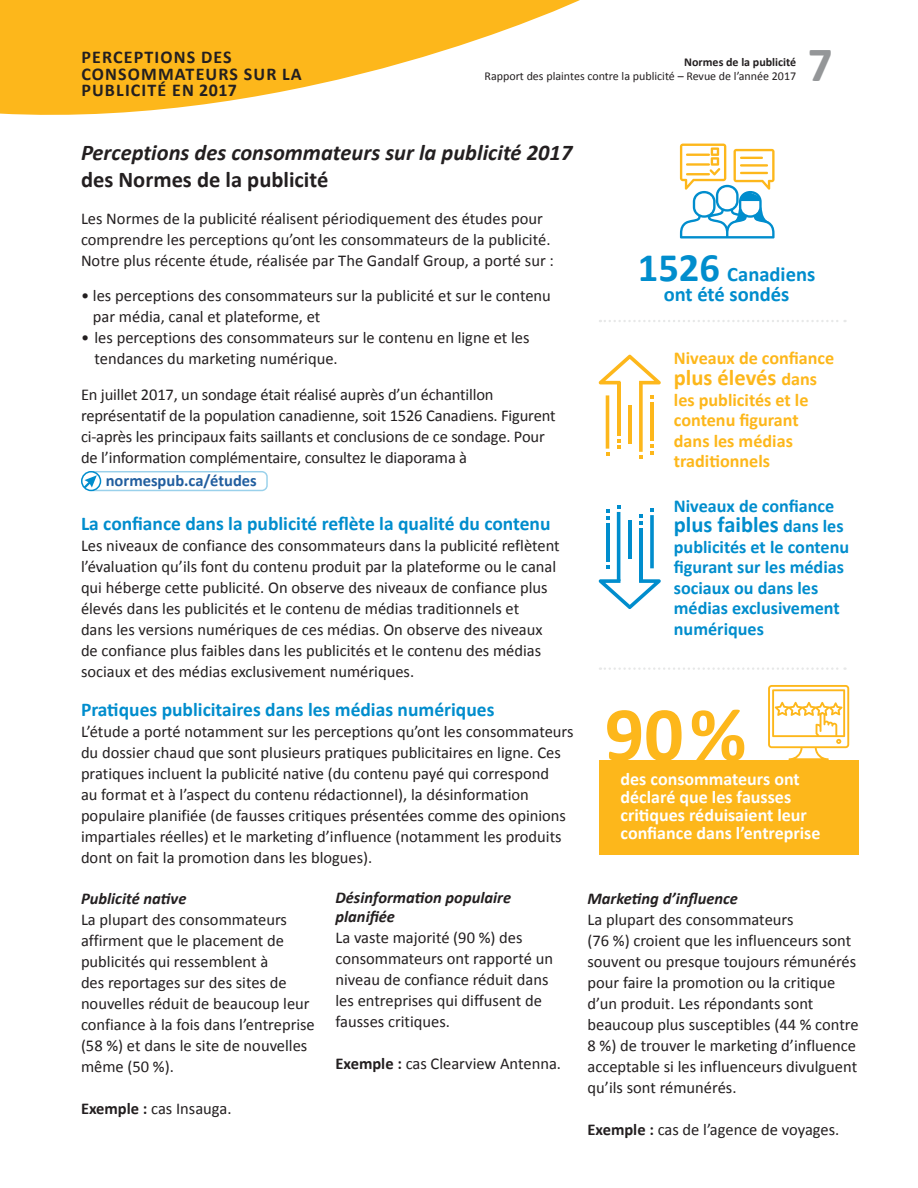
<style>
.page{position:relative;width:918px;height:1188px;background:#fff}
.page>*{position:absolute;margin:0;border:0;box-sizing:border-box;transform-origin:0 0}
.t1{font:700 78px "Calibri";color:#fdb71b}
.t2{font:700 49.5px "Calibri";color:#949698}
.t3{font:italic 700 22.5px "Calibri";color:#231f20}
.t4{font:700 22.5px "Calibri";color:#231f20}
.t5{font:700 22.5px "Calibri";color:#008dcd}
.t6{font:700 22.5px "Calibri";color:#fdb71b}
.t7{font:700 20.55px/20.5px "Calibri";color:#008dcd;text-align:center}
.t8{font:700 19.5px "Calibri";color:#008dcd}
.t9{font:700 18.15px/20.5px "Calibri";color:#008dcd}
.t10{font:700 18.15px/20.5px "Calibri";color:#fdb71b}
.t11{font:700 18px/18px "Calibri";color:#fff}
.t12{font:700 18px/16.5px "Calibri";letter-spacing:.065em;color:#231f20}
.t13{font:16.5px/21px "Calibri";color:#231f20}
.t14{font:italic 700 16.5px/19.5px "Calibri";color:#231f20}
.t15{font:700 16.5px "Calibri";color:#215e9f}
.t16{font:12px "Calibri";color:#231f20}
.t17{font:700 12px "Calibri";color:#231f20}
.s1{font-weight:700}
.s2{font-size:40.5px}
.s3{font-size:18.15px}
</style>
<div class="page">
<svg style="left:0;top:0;width:580px;height:115px;fill:#fdb71b"></svg>
<div style="left:81px;top:471px;width:20px;height:20px;border:2px solid #008dcd;border-radius:50%"></div>
<svg style="left:84px;top:471px;width:184px;height:21px"></svg>
<hr style="left:639px;top:528px;width:4px;height:53px;background:#008dcd">
<hr style="left:617px;top:512px;width:3px;height:69px;background:#008dcd">
<hr style="left:628px;top:520px;width:4px;height:39px;background:#008dcd">
<svg style="left:650px;top:515px;width:4px;height:53px"></svg>
<hr style="left:606px;top:523px;width:3px;height:39px;background:#008dcd">
<svg style="left:606px;top:509px;width:3px;height:11px"></svg>
<svg style="left:639px;top:515px;width:4px;height:9px"></svg>
<svg style="left:617px;top:505px;width:3px;height:4px"></svg>
<svg style="left:650px;top:508px;width:4px;height:4px"></svg>
<svg style="left:599px;top:579px;width:62px;height:30px"></svg>
<hr style="left:617px;top:383px;width:3px;height:53px;background:#fdb71b">
<svg style="left:639px;top:384px;width:4px;height:68px"></svg>
<hr style="left:628px;top:405px;width:4px;height:39px;background:#fdb71b">
<hr style="left:606px;top:395px;width:3px;height:54px;background:#fdb71b">
<hr style="left:650px;top:402px;width:4px;height:39px;background:#fdb71b">
<svg style="left:650px;top:395px;width:4px;height:4px"></svg>
<svg style="left:650px;top:444px;width:4px;height:11px"></svg>
<svg style="left:617px;top:439px;width:3px;height:10px"></svg>
<svg style="left:639px;top:455px;width:4px;height:3px"></svg>
<svg style="left:599px;top:355px;width:62px;height:29px"></svg>
<svg style="left:600px;top:320px;width:246px;height:2px"></svg>
<svg style="left:680px;top:144px;width:95px;height:94px"></svg>
<div style="left:599px;top:760px;width:260px;height:95px;background:#fdb71b"></div>
<svg style="left:768px;top:685px;width:81px;height:75px"></svg>
<svg style="left:600px;top:667px;width:246px;height:3px"></svg>
<p class="t12" style="left:81px;top:49px;width:222px">PERCEPTIONS DES<br>CONSOMMATEURS SUR LA<br>PUBLICITÉ EN 2017</p>
<p class="t17" style="left:684px;top:55px;width:113px">Normes de la publicité</p>
<p class="t16" style="left:485px;top:68px;width:313px">Rapport des plaintes contre la publicité – Revue de l’année 2017</p>
<h2 class="t2" style="left:808px;top:33px;width:27px">7</h2>
<h3 class="t3" style="left:81px;top:138px;width:493px">Perceptions des consommateurs sur la publicité 2017</h3>
<h3 class="t4" style="left:81px;top:165px;width:249px">des Normes de la publicité</h3>
<p class="t13" style="left:81px;top:208px;width:474px">Les Normes de la publicité réalisent périodiquement des études pour comprendre les perceptions qu’ont les consommateurs de la publicité.<br>Notre plus récente étude, réalisée par The Gandalf Group, a porté sur :</p>
<p class="t13" style="left:93px;top:285px;width:459px;text-indent:-12px">• les perceptions des consommateurs sur la publicité et sur le contenu par média, canal et plateforme, et</p>
<p class="t13" style="left:94px;top:327px;width:437px;text-indent:-13px">• les perceptions des consommateurs sur le contenu en ligne et les tendances du marketing numérique.</p>
<p class="t13" style="left:81px;top:384px;width:476px">En juillet 2017, un sondage était réalisé auprès d’un échantillon représentatif de la population canadienne, soit 1526 Canadiens. Figurent ci-après les principaux faits saillants et conclusions de ce sondage. Pour de l’information complémentaire, consultez le diaporama à</p>
<p class="t15" style="left:106px;top:470px;width:153px">normespub.ca/études</p>
<p class="t8" style="left:81px;top:511px;width:471px">La confiance dans la publicité reflète la qualité du contenu</p>
<p class="t13" style="left:81px;top:535px;width:480px">Les niveaux de confiance des consommateurs dans la publicité reflètent l’évaluation qu’ils font du contenu produit par la plateforme ou le canal qui héberge cette publicité. On observe des niveaux de confiance plus élevés dans les publicités et le contenu de médias traditionnels et<br>dans les versions numériques de ces médias. On observe des niveaux de confiance plus faibles dans les publicités et le contenu des médias sociaux et des médias exclusivement numériques.</p>
<p class="t8" style="left:81px;top:697px;width:415px">Pratiques publicitaires dans les médias numériques</p>
<p class="t13" style="left:81px;top:721px;width:494px">L’étude a porté notamment sur les perceptions qu’ont les consommateurs du dossier chaud que sont plusieurs pratiques publicitaires en ligne. Ces pratiques incluent la publicité native (du contenu payé qui correspond<br>au format et à l’aspect du contenu rédactionnel), la désinformation populaire planifiée (de fausses critiques présentées comme des opinions impartiales réelles) et le marketing d’influence (notamment les produits dont on fait la promotion dans les blogues).</p>
<p class="t14" style="left:81px;top:889px;width:107px">Publicité native</p>
<p class="t13" style="left:81px;top:909px;width:235px">La plupart des consommateurs affirment que le placement de publicités qui ressemblent à<br>des reportages sur des sites de nouvelles réduit de beaucoup leur confiance à la fois dans l’entreprise (58 %) et dans le site de nouvelles même (50 %).</p>
<p class="t13" style="left:81px;top:1098px;width:152px"><span class="s1">Exemple :</span> cas Insauga.</p>
<p class="t14" style="left:335px;top:888px;width:177px">Désinformation populaire planifiée</p>
<p class="t13" style="left:335px;top:928px;width:219px">La vaste majorité (90 %) des consommateurs ont rapporté un niveau de confiance réduit dans les entreprises qui diffusent de fausses critiques.</p>
<p class="t13" style="left:335px;top:1054px;width:227px"><span class="s1">Exemple :</span> cas Clearview Antenna.</p>
<p class="t7" style="left:638px;top:263px;width:179px"><span class="s2">1526</span> Canadiens ont été sondés</p>
<p class="t10" style="left:674px;top:348px;width:162px">Niveaux de confiance</p>
<h3 class="t6" style="left:674px;top:363px;width:145px">plus élevés <span class="s3">dans</span></h3>
<p class="t10" style="left:674px;top:389px;width:136px">les publicités et le contenu figurant dans les médias traditionnels</p>
<p class="t9" style="left:674px;top:495px;width:162px">Niveaux de confiance</p>
<h3 class="t5" style="left:674px;top:510px;width:171px">plus faibles <span class="s3">dans les</span></h3>
<p class="t9" style="left:674px;top:536px;width:177px">publicités et le contenu figurant sur les médias sociaux ou dans les médias exclusivement numériques</p>
<h1 class="t1" style="left:605px;top:685px;width:143px">90 %</h1>
<p class="t11" style="left:621px;top:770px;width:201px">des consommateurs ont déclaré que les fausses critiques réduisaient leur confiance dans l’entreprise</p>
<p class="t14" style="left:588px;top:889px;width:152px">Marketing d’influence</p>
<p class="t13" style="left:588px;top:909px;width:273px">La plupart des consommateurs<br>(76 %) croient que les influenceurs sont souvent ou presque toujours rémunérés pour faire la promotion ou la critique d’un produit. Les répondants sont beaucoup plus susceptibles (44 % contre 8 %) de trouver le marketing d’influence acceptable si les influenceurs divulguent qu’ils sont rémunérés.</p>
<p class="t13" style="left:588px;top:1119px;width:253px"><span class="s1">Exemple :</span> cas de l’agence de voyages.</p>
</div>
